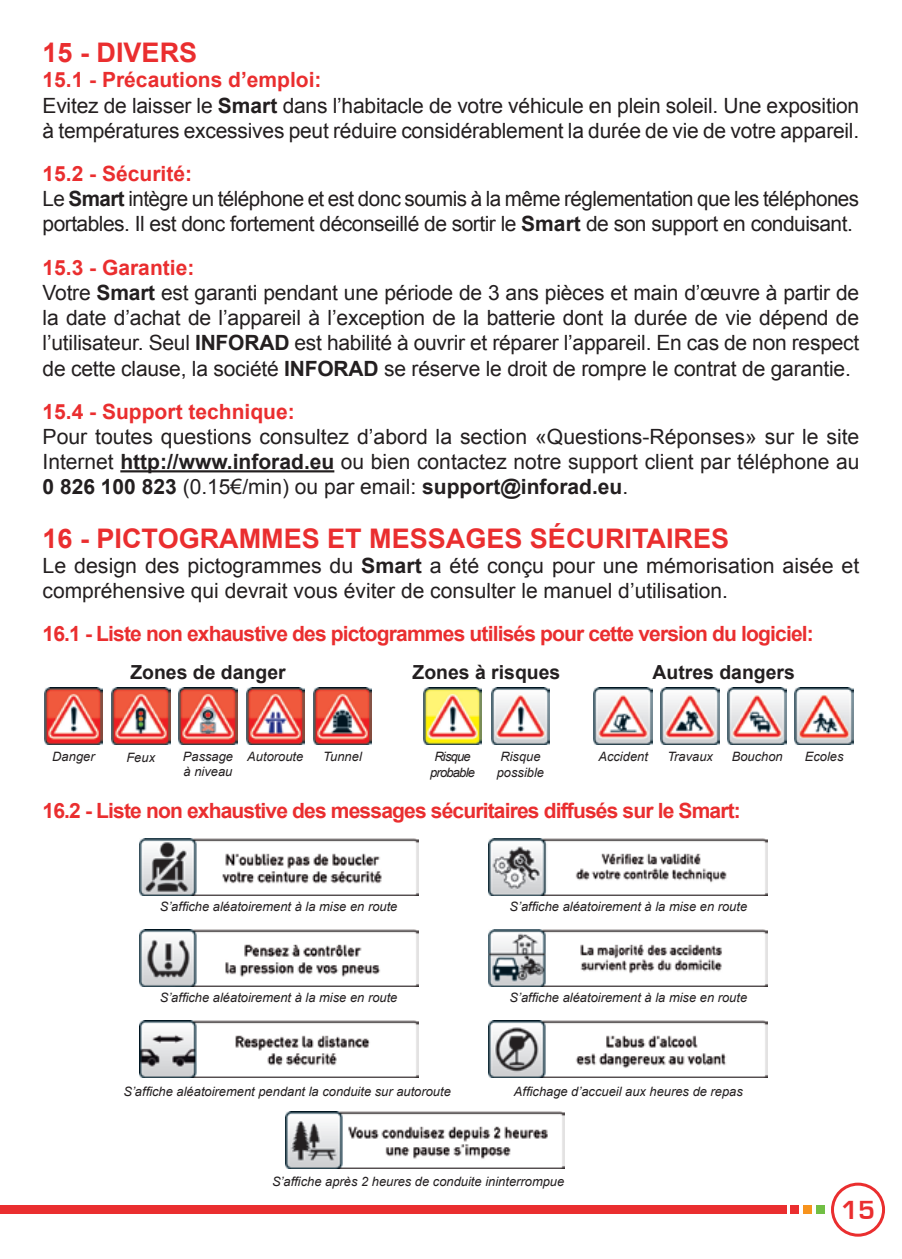
<style>
.page{position:relative;width:902px;height:1259px;background:#fff}
.page>*{position:absolute;margin:0;border:0;box-sizing:border-box;transform-origin:0 0}
.t1{font:700 27px "Arial";color:#ea2e2f}
.t2{font:700 27px "Eurostile";color:#ea2e2f}
.t3{font:21px/25.2px "Arial";letter-spacing:-.01em;color:#231f20}
.t4{font:700 21px "Arial";letter-spacing:-.04em;color:#ea2e2f}
.t5{font:700 21px "Arial";color:#ea2e2f}
.t6{font:700 19.5px "Arial";color:#231f20}
.t7{font:italic 12.9px/15.6px "Arial";color:#231f20}
.t8{font:italic 12.9px/15.6px "Arial";letter-spacing:-.06em;color:#231f20;text-align:center}
.s1{font-weight:700;color:#ea2e2f}
.s2{font-weight:700}
</style>
<div class="page">
<div style="left:830px;top:1182px;width:54px;height:54px;border:3px solid #ea2e2f;border-radius:50%"></div>
<div style="left:0;top:1205px;width:786px;height:9px;background:#ea2e2f"></div>
<div style="left:790px;top:1205px;width:9px;height:9px;background:#ea2e2f"></div>
<div style="left:803px;top:1205px;width:8px;height:9px;background:#f7931d"></div>
<div style="left:815px;top:1205px;width:9px;height:9px;background:#71bf44"></div>
<hr style="left:120px;top:470px;width:214px;height:2px;background:#231f20">
<img style="left:111px;top:687px;width:59px;height:58px">
<img style="left:44px;top:687px;width:59px;height:58px">
<img style="left:246px;top:687px;width:58px;height:58px">
<img style="left:179px;top:687px;width:58px;height:58px">
<img style="left:313px;top:687px;width:59px;height:58px">
<img style="left:423px;top:687px;width:59px;height:58px">
<img style="left:491px;top:687px;width:58px;height:58px">
<img style="left:728px;top:687px;width:58px;height:58px">
<img style="left:794px;top:687px;width:59px;height:58px">
<img style="left:661px;top:687px;width:58px;height:58px">
<img style="left:594px;top:687px;width:58px;height:58px">
<img style="left:489px;top:1020px;width:278px;height:57px">
<img style="left:489px;top:929px;width:278px;height:57px">
<img style="left:139px;top:838px;width:279px;height:57px">
<img style="left:489px;top:838px;width:278px;height:57px">
<img style="left:139px;top:1020px;width:279px;height:57px">
<img style="left:285px;top:1111px;width:279px;height:57px">
<img style="left:139px;top:929px;width:279px;height:57px">
<p class="t1" style="left:43px;top:35px;width:156px">15 - Divers</p>
<p class="t3" style="left:43px;top:68px;width:818px"><span class="s1">15.1 - Précautions d’emploi:<br></span>Evitez de laisser le <span class="s2">Smart</span> dans l’habitacle de votre véhicule en plein soleil. Une exposition à températures excessives peut réduire considérablement la durée de vie de votre appareil.</p>
<p class="t3" style="left:43px;top:161px;width:818px"><span class="s1">15.2 - Sécurité:<br></span>Le <span class="s2">Smart</span> intègre un téléphone et est donc soumis à la même réglementation que les téléphones portables. Il est donc fortement déconseillé de sortir le <span class="s2">Smart</span> de son support en conduisant.</p>
<p class="t3" style="left:43px;top:255px;width:818px"><span class="s1">15.3 - Garantie:<br></span>Votre <span class="s2">Smart</span> est garanti pendant une période de 3 ans pièces et main d’œuvre à partir de la date d’achat de l’appareil à l’exception de la batterie dont la durée de vie dépend de l’utilisateur. Seul <span class="s2">INFORA</span></p>
<p class="t3" style="left:43px;top:330px;width:818px;text-indent:232px"><span class="s2">D</span> est habilité à ouvrir et réparer l’appareil. En cas de non respect de cette clause, la société <span class="s2">INFORA</span></p>
<p class="t3" style="left:363px;top:356px;width:489px"><span class="s2">D</span> se réserve le droit de rompre le contrat de garantie.</p>
<p class="t5" style="left:43px;top:397px;width:254px">15.4 - Support technique:</p>
<p class="t3" style="left:43px;top:424px;width:818px;text-align:justify">Pour toutes questions consultez d’abord la section «Questions-Réponses» sur le site Internet <span class="s2">http://www.inforad.eu</span> ou bien contactez notre support client par téléphone au <span class="s2">0 826 100 823</span> (0.15€/min) ou par email: <span class="s2">support@inforad.eu</span>.</p>
<p class="t1" style="left:43px;top:520px;width:688px">16 - Pictog rammes et messag es sécuritaires</p>
<p class="t3" style="left:43px;top:553px;width:818px">Le design des pictogrammes du <span class="s2">Smart</span> a été conçu pour une mémorisation aisée et compréhensive qui devrait vous éviter de consulter le manuel d’utilisation.</p>
<p class="t4" style="left:43px;top:620px;width:772px">16.1 - Liste non exhaustive des pictogrammes utilisés pour cette version du logiciel:</p>
<p class="t6" style="left:130px;top:659px;width:157px">Zones de danger</p>
<p class="t6" style="left:412px;top:659px;width:149px">Zones à risques</p>
<p class="t6" style="left:652px;top:659px;width:144px">Autres dangers</p>
<p class="t7" style="left:52px;top:748px;width:44px">Danger</p>
<p class="t7" style="left:126px;top:750px;width:30px">Feux</p>
<p class="t7" style="left:183px;top:748px;width:122px">Passage Autoroute à niveau</p>
<p class="t7" style="left:323px;top:748px;width:40px">Tunnel</p>
<p class="t8" style="left:430px;top:749px;width:46px">Risque probable</p>
<p class="t7" style="left:496px;top:749px;width:49px">Risque possible</p>
<p class="t7" style="left:598px;top:748px;width:51px">Accident</p>
<p class="t7" style="left:667px;top:748px;width:47px">Travaux</p>
<p class="t7" style="left:731px;top:748px;width:52px">Bouchon</p>
<p class="t7" style="left:804px;top:748px;width:40px">Ecoles</p>
<p class="t4" style="left:43px;top:796px;width:699px">16.2 - Liste non exhaustive des messages sécuritaires diffusés sur le Smart:</p>
<p class="t7" style="left:160px;top:899px;width:239px">S’affiche aléatoirement à la mise en route</p>
<p class="t7" style="left:509px;top:899px;width:239px">S’affiche aléatoirement à la mise en route</p>
<p class="t7" style="left:160px;top:989px;width:239px">S’affiche aléatoirement à la mise en route</p>
<p class="t7" style="left:509px;top:989px;width:239px">S’affiche aléatoirement à la mise en route</p>
<p class="t7" style="left:123px;top:1083px;width:329px">S’affiche aléatoirement pendant la conduite sur autoroute</p>
<p class="t7" style="left:514px;top:1083px;width:230px">Affichage d’accueil aux heures de repas</p>
<p class="t7" style="left:272px;top:1173px;width:294px">S’affiche après 2 heures de conduite ininterrompue</p>
<p class="t2" style="left:841px;top:1195px;width:35px">15</p>
</div>
